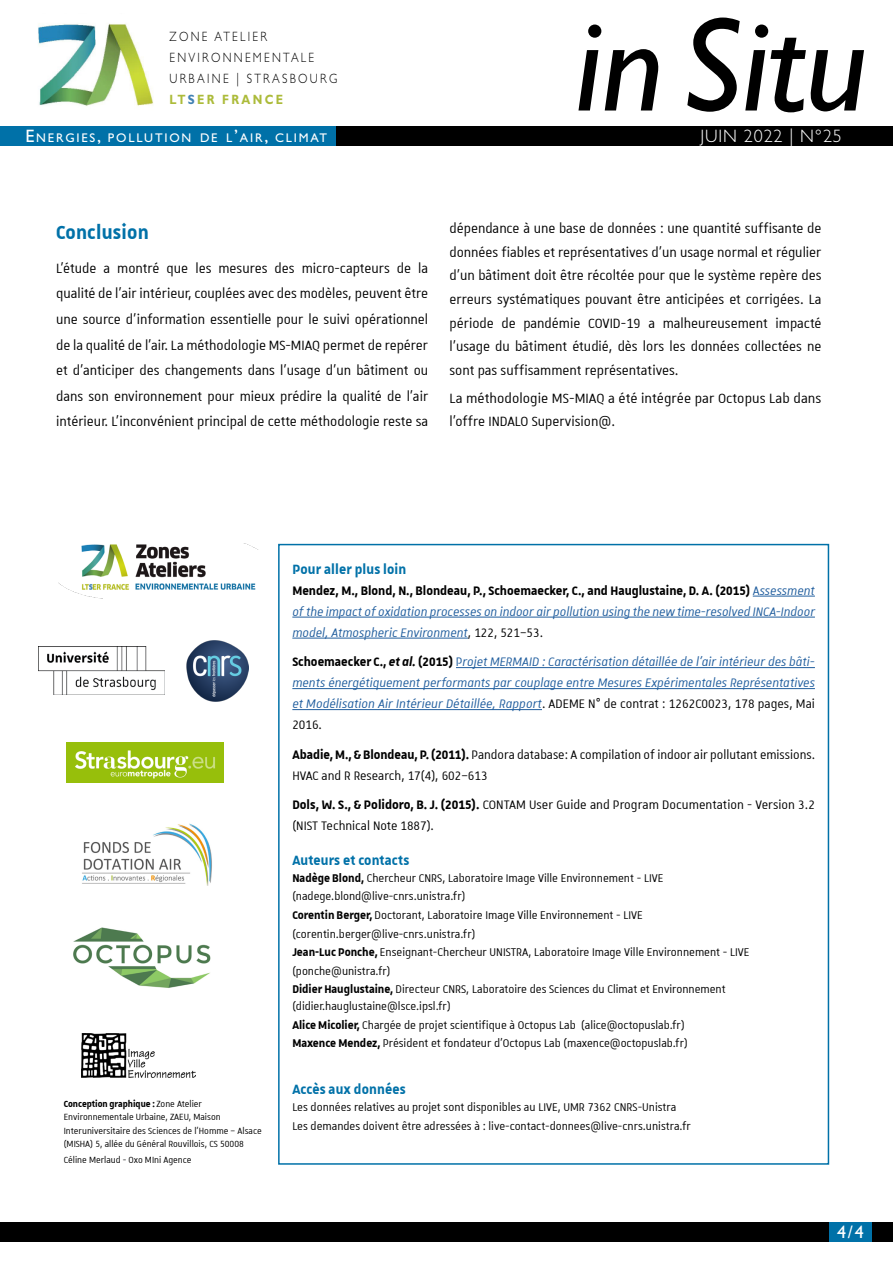
<style>
.page{position:relative;width:893px;height:1263px;background:#fff}
.page>*{position:absolute;margin:0;border:0;box-sizing:border-box;transform-origin:0 0}
.t1{font:italic 134.55px "Gill Sans Std";color:#000}
.t2{font:700 25.5px "Unistra A";letter-spacing:.01em;color:#0071a8;scale:.9 1}
.t3{font:18px/25.7px "Unistra A";color:#000;text-align:justify;scale:.9 1}
.t4{font:18px/23.7px "Unistra A";color:#000;scale:.92 1}
.t5{font:700 18px "Unistra A";letter-spacing:.01em;color:#0071a8;scale:.9 1}
.t6{font:300 18px "Gill Sans Std";letter-spacing:.05em;color:#fff}
.t7{font:18px "Gill Sans Std";color:#fff}
.t8{font:italic 16.5px/21px "Unistra A";color:#215e9e;text-align:justify;scale:.9 1}
.t9{font:16.5px/21px "Unistra A";color:#000;scale:.9 1}
.t10{font:16.5px/21px "Unistra A";color:#000;scale:.91 1}
.t11{font:15px/18.6px "Unistra A";color:#000;scale:.9 1}
.t12{font:300 13.5px/21px "Gill Sans Std";letter-spacing:.2em;color:#000;scale:.85 1}
.t13{font:12.6px "Gill Sans Std";letter-spacing:.145em;color:#fff}
.t14{font:12px/13.5px "Unistra A";color:#000;scale:.9 1}
.s1{font-style:inherit}
.s2{font-weight:700;color:#acbb3a}
.s3{font-weight:700;color:#4181b3}
.s4{font-size:18px}
.s5{font-weight:700}
.s6{font-weight:700;font-style:normal;color:#000}
.s7{font-style:normal}
.s8{font-style:normal;color:#000}
.s9{font-weight:700;color:#000}
</style>
<div class="page">
<img style="left:38px;top:23px;width:116px;height:83px">
<div style="left:0;top:126px;width:893px;height:19px;background:#000"></div>
<div style="left:0;top:126px;width:336px;height:19px;background:#0071a8"></div>
<div style="left:0;top:1222px;width:893px;height:20px;background:#000"></div>
<div style="left:829px;top:1222px;width:43px;height:20px;background:#0071a8"></div>
<hr style="left:753px;top:596px;width:62px;height:1px;background:#215e9e">
<hr style="left:292px;top:617px;width:523px;height:1px;background:#215e9e">
<hr style="left:292px;top:638px;width:176px;height:1px;background:#215e9e">
<hr style="left:456px;top:667px;width:359px;height:1px;background:#215e9e">
<hr style="left:292px;top:688px;width:523px;height:1px;background:#215e9e">
<hr style="left:292px;top:709px;width:250px;height:1px;background:#215e9e">
<div style="left:278px;top:544px;width:551px;height:621px;border:2px solid #0071a8"></div>
<img style="left:67px;top:742px;width:156px;height:40px">
<img style="left:39px;top:647px;width:126px;height:47px">
<img style="left:187px;top:640px;width:62px;height:62px">
<img style="left:59px;top:544px;width:199px;height:55px">
<img style="left:82px;top:1034px;width:114px;height:43px">
<img style="left:82px;top:823px;width:130px;height:62px">
<img style="left:73px;top:927px;width:138px;height:61px">
<p class="t12" style="left:169px;top:26px;width:199px">ZONE ATELIER<br>ENVIRONNEMENTALE<br>URBAINE <span class="s1">| STRASBOURG<br></span><span class="s2">LT</span><span class="s3">S</span><span class="s2">ER FRANCE</span></p>
<p class="t13" style="left:26px;top:130px;width:303px"><span class="s4">E</span>NERGIES<span class="s4">,</span> POLLUTION DE L<span class="s4">’</span>AIR<span class="s4">,</span> CLIMAT</p>
<h1 class="t1" style="left:575px;top:-12px;width:295px">in Situ</h1>
<p class="t6" style="left:700px;top:125px;width:143px">JUIN 2022 | N°25</p>
<h2 class="t2" style="left:56px;top:217px;width:104px">Conclusion</h2>
<p class="t3" style="left:56px;top:254px;width:415px">L’étude a montré que les mesures des micro-capteurs de la qualité de l’air intérieur, couplées avec des modèles, peuvent être une source d’information essentielle pour le suivi opérationnel de la qualité de l’air. La méthodologie MS-MIAQ permet de repérer et d’anticiper des changements dans l’usage d’un bâtiment ou dans son environnement pour mieux prédire la qualité de l’air intérieur. L’inconvénient principal de cette méthodologie reste sa</p>
<p class="t3" style="left:449px;top:216px;width:415px;line-height:23.7px">dépendance à une base de données : une quantité suffisante de données fiables et représentatives d’un usage normal et régulier d’un bâtiment doit être récoltée pour que le système repère des erreurs systématiques pouvant être anticipées et corrigées. La période de pandémie COVID-19 a malheureusement impacté l’usage du bâtiment étudié, dès lors les données collectées ne sont pas suffisamment représentatives.</p>
<p class="t4" style="left:449px;top:385px;width:406px">La méthodologie MS-MIAQ a été intégrée par Octopus Lab dans l’offre INDALO Supervision@.</p>
<p class="t14" style="left:64px;top:1096px;width:221px"><span class="s5">Conception graphique :</span> Zone Atelier Environnementale Urbaine, ZAEU, Maison Interuniversitaire des Sciences de l’Homme – Alsace (MISHA) 5, allée du Général Rouvillois, CS 50008</p>
<p class="t14" style="left:64px;top:1152px;width:143px">Céline Merlaud - Oxo MIni Agence</p>
<p class="t5" style="left:292px;top:559px;width:128px">Pour aller plus loin</p>
<p class="t8" style="left:292px;top:579px;width:582px"><span class="s6">Mendez, M., Blond, N., Blondeau, P., Schoemaecker, C., and Hauglustaine, D. A. (2015)</span> <span class="s7">A</span>ssessment of the impact of oxidation processes on indoor air pollution using the new time-resolved INCA-Indoor model, Atmospheric Environment<span class="s8">, 122, 521–53.</span></p>
<p class="t8" style="left:292px;top:651px;width:582px"><span class="s6">Schoemaecker C.,</span> <span class="s9">et al.</span> <span class="s6">(2015)</span> <span class="s7">P</span>rojet MERMAID : Caractérisation détaillée de l’air intérieur des bâti&shy;ments énergétiquement performants par couplage entre Mesures Expérimentales Représentatives et Modélisation Air Intérieur Détaillée, Rapport<span class="s8">. ADEME N° de contrat : 1262C0023, 178 pages, Mai 2016.</span></p>
<p class="t9" style="left:292px;top:743px;width:582px"><span class="s5">Abadie, M., &amp; Blondeau, P. (2011).</span> Pandora database: A compilation of indoor air pollutant emissions.<br>HVAC and R Research, 17(4), 602–613</p>
<p class="t10" style="left:292px;top:794px;width:576px"><span class="s5">Dols, W. S., &amp; Polidoro, B. J. (2015).</span> CONTAM User Guide and Program Documentation - Version 3.2 (NIST Technical Note 1887).</p>
<p class="t5" style="left:292px;top:850px;width:132px">Auteurs et contacts</p>
<p class="t11" style="left:292px;top:868px;width:509px"><span class="s5">Nadège Blond,</span> Chercheur CNRS, Laboratoire Image Ville Environnement - LIVE (nadege.blond@live-cnrs.unistra.fr)<br><span class="s5">Corentin Berger,</span> Doctorant, Laboratoire Image Ville Environnement - LIVE (corentin.berger@live-cnrs.unistra.fr)<br><span class="s5">Jean-Luc Ponche,</span> Enseignant-Chercheur UNISTRA, Laboratoire Image Ville Environnement - LIVE (ponche@unistra.fr)<br><span class="s5">Didier Hauglustaine,</span> Directeur CNRS, Laboratoire des Sciences du Climat et Environnement</p>
<p class="t11" style="left:292px;top:996px;width:441px">(didier.hauglustaine@lsce.ipsl.fr)<br><span class="s5">Alice Micolier,</span> Chargée de projet scientifique à Octopus Lab (alice@octopuslab.fr)<br><span class="s5">Maxence Mendez,</span> Président et fondateur d’Octopus Lab (maxence@octopuslab.fr)</p>
<p class="t5" style="left:292px;top:1079px;width:128px">Accès aux données</p>
<p class="t11" style="left:292px;top:1097px;width:444px">Les données relatives au projet sont disponibles au LIVE, UMR 7362 CNRS-Unistra<br>Les demandes doivent être adressées à : live-contact-donnees@live-cnrs.unistra.fr</p>
<p class="t7" style="left:837px;top:1221px;width:28px">4/4</p>
</div>
